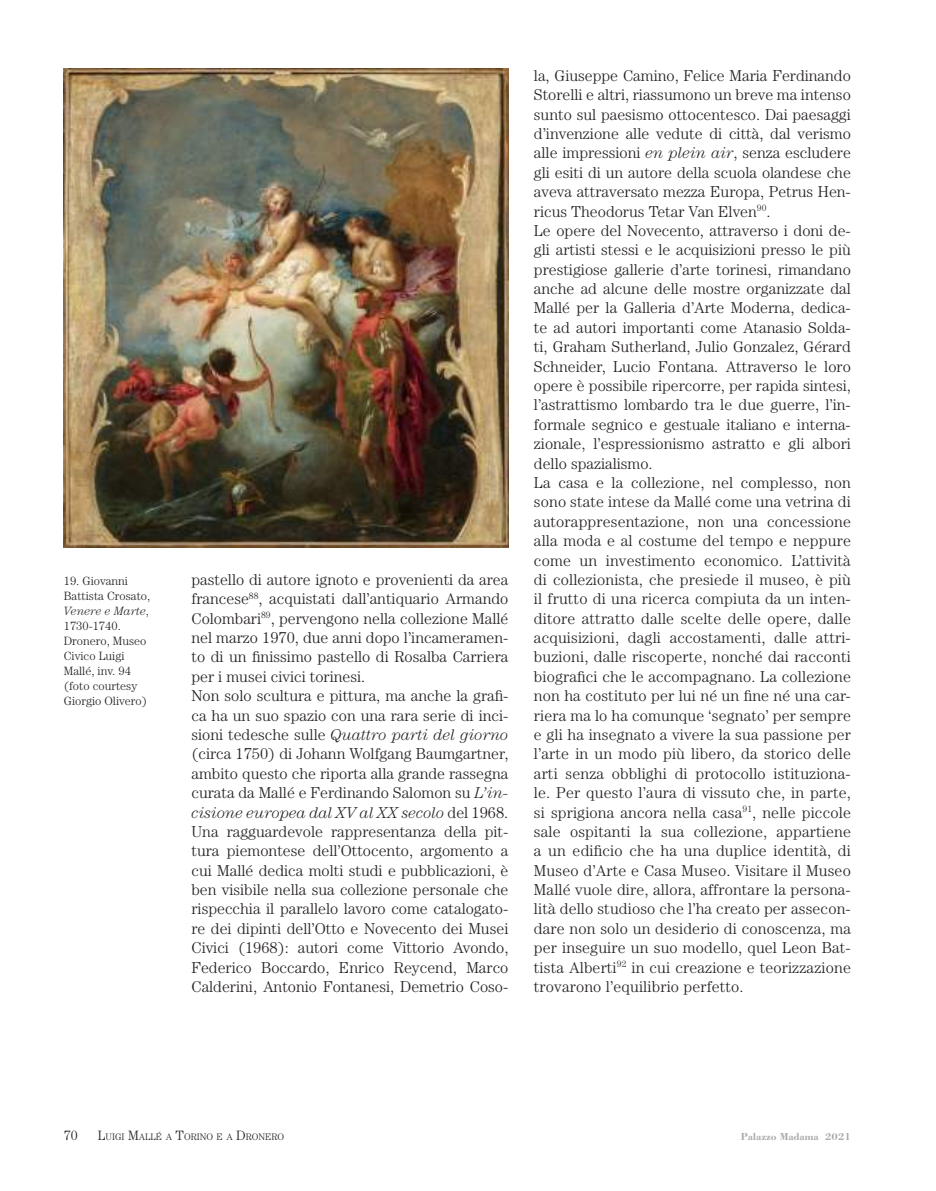
<style>
.page{position:relative;width:936px;height:1191px;background:#fff}
.page>*{position:absolute;margin:0;border:0;box-sizing:border-box;transform-origin:0 0}
.t1{font:300 15.75px/19.4px "Century";color:#241f1f}
.t2{font:300 13.5px "Century";color:#241f1f}
.t3{font:300 12px/15px "Century";color:#241f1f}
.t4{font:700 10.5px "Bodoni";color:#aaaaac}
.t5{font:300 9.45px "Century";color:#241f1f}
.s1{font-style:italic}
.s2{font-size:13.5px}
</style>
<div class="page">
<img style="left:64px;top:68px;width:444px;height:479px">
<p class="t3" style="left:64px;top:573px;width:88px">19. Giovanni<br>Battista Crosato,<br><span class="s1">Venere e Marte</span>,<br>1730-1740.<br>Dronero, Museo<br>Civico Luigi<br>Mallé, inv. 94 (foto courtesy<br>Giorgio Olivero)</p>
<p class="t1" style="left:191px;top:569px;width:318px">pastello di autore ignoto e provenienti da area francese<sup>88</sup>, acquistati dall’antiquario Armando Colombari<sup>89</sup>, pervengono nella collezione Mallé nel marzo 1970, due anni dopo l’incameramen&shy;to di un finissimo pastello di Rosalba Carriera per i musei civici torinesi.<br>Non solo scultura e pittura, ma anche la grafi&shy;ca ha un suo spazio con una rara serie di inci&shy;sioni tedesche sulle <span class="s1">Quattro parti del giorno </span>(circa 1750) di Johann Wolfgang Baumgartner, ambito questo che riporta alla grande rassegna curata da Mallé e Ferdinando Salomon su <span class="s1">L’in&shy;cisione europea dal XV al XX secolo</span> del 1968.<br>Una ragguardevole rappresentanza della pit&shy;tura piemontese dell’Ottocento, argomento a cui Mallé dedica molti studi e pubblicazioni, è ben visibile nella sua collezione personale che rispecchia il parallelo lavoro come catalogato&shy;re dei dipinti dell’Otto e Novecento dei Musei Civici (1968): autori come Vittorio Avondo, Federico Boccardo, Enrico Reycend, Marco Calderini, Antonio Fontanesi, Demetrio Coso-</p>
<p class="t1" style="left:534px;top:66px;width:318px">la, Giuseppe Camino, Felice Maria Ferdinando Storelli e altri, riassumono un breve ma intenso sunto sul paesismo ottocentesco. Dai paesaggi d’invenzione alle vedute di città, dal verismo alle impressioni <span class="s1">en plein air</span>, senza escludere gli esiti di un autore della scuola olandese che aveva attraversato mezza Europa, Petrus Hen&shy;ricus Theodorus Tetar Van Elven<sup>90</sup>.<br>Le opere del Novecento, attraverso i doni de&shy;gli artisti stessi e le acquisizioni presso le più prestigiose gallerie d’arte torinesi, rimandano anche ad alcune delle mostre organizzate dal Mallé per la Galleria d’Arte Moderna, dedica&shy;te ad autori importanti come Atanasio Solda&shy;ti, Graham Sutherland, Julio Gonzalez, Gérard Schneider, Lucio Fontana. Attraverso le loro opere è possibile ripercorre, per rapida sintesi, l’astrattismo lombardo tra le due guerre, l’in&shy;formale segnico e gestuale italiano e interna&shy;zionale, l’espressionismo astratto e gli albori dello spazialismo.<br>La casa e la collezione, nel complesso, non sono state intese da Mallé come una vetrina di autorappresentazione, non una concessione alla moda e al costume del tempo e neppure come un investimento economico. L’attività di collezionista, che presiede il museo, è più il frutto di una ricerca compiuta da un inten&shy;ditore attratto dalle scelte delle opere, dalle acquisizioni, dagli accostamenti, dalle attri&shy;buzioni, dalle riscoperte, nonché dai racconti biografici che le accompagnano. La collezione non ha costituto per lui né un fine né una car&shy;riera ma lo ha comunque ‘segnato’ per sempre e gli ha insegnato a vivere la sua passione per l’arte in un modo più libero, da storico delle arti senza obblighi di protocollo istituziona&shy;le. Per questo l’aura di vissuto che, in parte, si sprigiona ancora nella casa<sup>91</sup>, nelle piccole sale ospitanti la sua collezione, appartiene a un edificio che ha una duplice identità, di Museo d’Arte e Casa Museo. Visitare il Museo Mallé vuole dire, allora, affrontare la persona&shy;lità dello studioso che l’ha creato per assecon&shy;dare non solo un desiderio di conoscenza, ma per inseguire un suo modello, quel Leon Bat&shy;tista Alberti<sup>92</sup> in cui creazione e teorizzazione trovarono l’equilibrio perfetto.</p>
<p class="t2" style="left:64px;top:1127px;width:16px">70</p>
<p class="t5" style="left:98px;top:1131px;width:188px"><span class="s2">L</span>UIGI <span class="s2">M</span>ALLÉ A <span class="s2">T</span>ORINO E A <span class="s2">D</span>RONERO</p>
<p class="t4" style="left:740px;top:1129px;width:111px">Palazzo Madama 2021</p>
</div>
